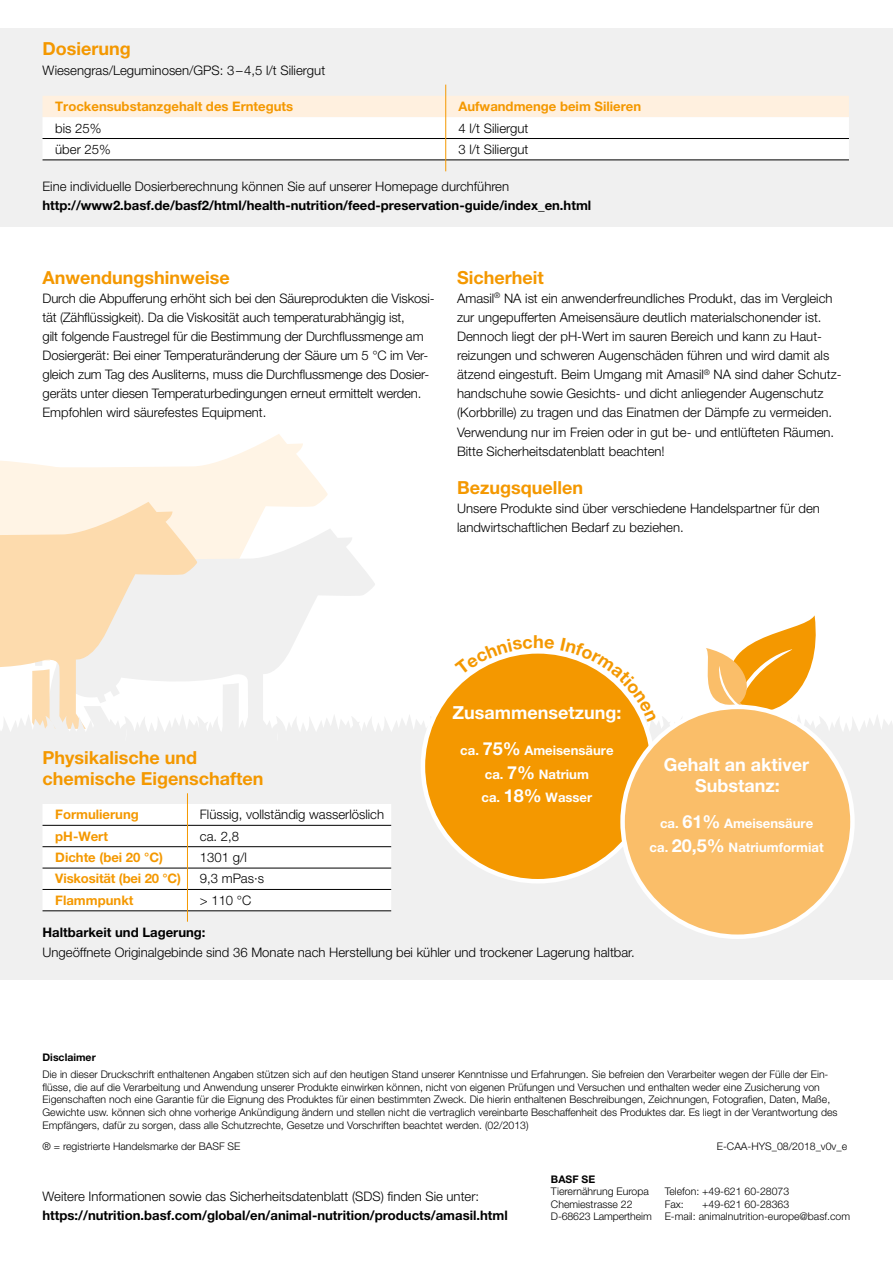
<style>
.page{position:relative;width:893px;height:1263px;background:#fff}
.page>*{position:absolute;margin:0;border:0;box-sizing:border-box;transform-origin:0 0}
.t1{font:700 18px/21px "Helvetica Neue LT Pro";color:#f49800}
.t2{font:700 18px/21.6px "Helvetica Neue LT Pro";color:#fff;text-align:center}
.t3{font:300 13.2px/19px "Helvetica Neue LT Pro";color:#000}
.t4{font:700 13.2px "Helvetica Neue LT Pro";color:#000}
.t5{font:700 13.2px "Helvetica Neue LT Pro";color:#f49800}
.t6{font:700 13.2px/23.4px "Helvetica Neue LT Pro";color:#fff;text-align:center}
.t7{font:300 10.5px/12.6px "Helvetica Neue LT Pro";color:#000}
.t8{font:700 10.5px "Helvetica Neue LT Pro";color:#000}
.s1{font-size:18px}
</style>
<div class="page">
<div style="left:0;top:28px;width:893px;height:198px;background:#f0f0f0"></div>
<div style="left:0;top:741px;width:893px;height:238px;background:#f0f0f0"></div>
<svg style="left:0;top:434px;width:328px;height:68px;fill:#fff4e5"></svg>
<svg style="left:43px;top:96px;width:806px;height:64px"></svg>
<hr style="left:43px;top:138px;width:403px;height:1px;background:#000">
<hr style="left:446px;top:138px;width:403px;height:1px;background:#000">
<hr style="left:43px;top:160px;width:403px;height:1px;background:#000">
<hr style="left:446px;top:160px;width:403px;height:1px;background:#000">
<hr style="left:445px;top:85px;width:1px;height:86px;background:#f49800">
<div style="left:43px;top:804px;width:348px;height:106px;background:#fff"></div>
<hr style="left:43px;top:825px;width:144px;height:1px;background:#000">
<hr style="left:187px;top:825px;width:204px;height:1px;background:#000">
<hr style="left:43px;top:846px;width:144px;height:1px;background:#000">
<hr style="left:187px;top:846px;width:204px;height:1px;background:#000">
<hr style="left:43px;top:868px;width:144px;height:1px;background:#000">
<hr style="left:187px;top:868px;width:204px;height:1px;background:#000">
<hr style="left:43px;top:889px;width:144px;height:1px;background:#000">
<hr style="left:187px;top:889px;width:204px;height:1px;background:#000">
<hr style="left:43px;top:910px;width:144px;height:1px;background:#000">
<hr style="left:187px;top:910px;width:204px;height:1px;background:#000">
<hr style="left:187px;top:793px;width:1px;height:129px;background:#f49800">
<div style="left:423px;top:651px;width:230px;height:230px;background:#f49800;border-radius:50%"></div>
<div style="left:623px;top:707px;width:229px;height:230px;background:#fabe69;border-radius:50%"></div>
<svg style="left:0;top:502px;width:893px;height:241px"></svg>
<h1 class="t1" style="left:43px;top:38px;width:90px">Dosierung</h1>
<p class="t3" style="left:43px;top:60px;width:284px">Wiesengras/Leguminosen/GPS: 3–4,5 l/t Siliergut</p>
<p class="t5" style="left:55px;top:98px;width:239px">Trockensubstanzgehalt des Ernteguts</p>
<p class="t5" style="left:458px;top:98px;width:184px">Aufwandmenge beim Silieren</p>
<p class="t3" style="left:55px;top:118px;width:48px">bis 25%</p>
<p class="t3" style="left:458px;top:118px;width:72px">4 l/t Siliergut</p>
<p class="t3" style="left:55px;top:139px;width:57px">über 25%</p>
<p class="t3" style="left:458px;top:139px;width:72px">3 l/t Siliergut</p>
<p class="t3" style="left:43px;top:176px;width:468px">Eine individuelle Dosierberechnung können Sie auf unserer Homepage durchführen</p>
<p class="t4" style="left:43px;top:197px;width:550px">http://www2.basf.de/basf2/html/health-nutrition/feed-preservation-guide/index_en.html</p>
<h1 class="t1" style="left:43px;top:266px;width:189px">Anwendungshinweise</h1>
<p class="t3" style="left:43px;top:288px;width:394px">Durch die Abpufferung erhöht sich bei den Säureprodukten die Viskosi&shy;tät (Zähflüssigkeit). Da die Viskosität auch temperaturabhängig ist,<br>gilt folgende Faustregel für die Bestimmung der Durchflussmenge am Dosiergerät: Bei einer Temperaturänderung der Säure um 5 °C im Ver&shy;gleich zum Tag des Ausliterns, muss die Durchflussmenge des Dosier&shy;geräts unter diesen Temperaturbedingungen erneut ermittelt werden.<br>Empfohlen wird säurefestes Equipment.</p>
<h1 class="t1" style="left:457px;top:266px;width:88px">Sicherheit</h1>
<p class="t3" style="left:457px;top:288px;width:386px">Amasil<sup>®</sup> NA ist ein anwenderfreundliches Produkt, das im Vergleich zur ungepufferten Ameisensäure deutlich materialschonender ist.<br>Dennoch liegt der pH-Wert im sauren Bereich und kann zu Haut&shy;reizungen und schweren Augenschäden führen und wird damit als ätzend eingestuft. Beim Umgang mit Amasil<sup>®</sup> NA sind daher Schutz&shy;handschuhe sowie Gesichts- und dicht anliegender Augenschutz (Korbbrille) zu tragen und das Einatmen der Dämpfe zu vermeiden.<br>Verwendung nur im Freien oder in gut be- und entlüfteten Räumen.<br>Bitte Sicherheitsdatenblatt beachten!</p>
<h1 class="t1" style="left:457px;top:477px;width:127px">Bezugsquellen</h1>
<p class="t3" style="left:457px;top:499px;width:364px">Unsere Produkte sind über verschiedene Handelspartner für den landwirtschaftlichen Bedarf zu beziehen.</p>
<h1 class="t1" style="left:43px;top:746px;width:222px">Physikalische und chemische Eigenschaften</h1>
<p class="t5" style="left:55px;top:806px;width:85px">Formulierung</p>
<p class="t3" style="left:200px;top:805px;width:186px">Flüssig, vollständig wasserlöslich</p>
<p class="t5" style="left:55px;top:828px;width:54px">pH-Wert</p>
<p class="t3" style="left:200px;top:826px;width:41px">ca. 2,8</p>
<p class="t5" style="left:55px;top:849px;width:109px">Dichte (bei 20 °C)</p>
<p class="t3" style="left:200px;top:847px;width:48px">1301 g/l</p>
<p class="t5" style="left:55px;top:870px;width:127px">Viskosität (bei 20 °C)</p>
<p class="t3" style="left:200px;top:869px;width:66px">9,3 mPas∙s</p>
<p class="t5" style="left:55px;top:892px;width:80px">Flammpunkt</p>
<p class="t3" style="left:200px;top:890px;width:53px">&gt; 110 °C</p>
<h1 class="t2" style="left:452px;top:702px;width:170px">Zusammensetzung:</h1>
<p class="t6" style="left:460px;top:739px;width:155px">ca. <span class="s1">75%</span> Ameisensäure ca. <span class="s1">7%</span> Natrium<br>ca. <span class="s1">18%</span> Wasser</p>
<h1 class="t2" style="left:664px;top:753px;width:147px">Gehalt an aktiver<br>Substanz:</h1>
<p class="t6" style="left:650px;top:812px;width:176px">ca. <span class="s1">61%</span> Ameisensäure ca. <span class="s1">20,5%</span> Natriumformiat</p>
<p class="t4" style="left:43px;top:924px;width:165px">Haltbarkeit und Lagerung:</p>
<p class="t3" style="left:43px;top:942px;width:594px">Ungeöffnete Originalgebinde sind 36 Monate nach Herstellung bei kühler und trockener Lagerung haltbar.</p>
<p class="t8" style="left:43px;top:1051px;width:55px">Disclaimer</p>
<p class="t7" style="left:43px;top:1068px;width:796px">Die in dieser Druckschrift enthaltenen Angaben stützen sich auf den heutigen Stand unserer Kenntnisse und Erfahrungen. Sie befreien den Verarbeiter wegen der Fülle der Ein&shy;flüsse, die auf die Verarbeitung und Anwendung unserer Produkte einwirken können, nicht von eigenen Prüfungen und Versuchen und enthalten weder eine Zusicherung von Eigenschaften noch eine Garantie für die Eignung des Produktes für einen bestimmten Zweck. Die hierin enthaltenen Beschreibungen, Zeichnungen, Fotografien, Daten, Maße, Gewichte usw. können sich ohne vorherige Ankündigung ändern und stellen nicht die vertraglich vereinbarte Beschaffenheit des Produktes dar. Es liegt in der Verantwortung des Empfängers, dafür zu sorgen, dass alle Schutzrechte, Gesetze und Vorschriften beachtet werden. (02/2013)</p>
<p class="t7" style="left:43px;top:1139px;width:199px">® = registrierte Handelsmarke der BASF SE</p>
<p class="t7" style="left:717px;top:1139px;width:132px">E-CAA-HYS_08/2018_v0v_e</p>
<p class="t8" style="left:551px;top:1172px;width:46px">BASF SE</p>
<p class="t7" style="left:551px;top:1185px;width:102px">Tierernährung Europa<br>Chemiestrasse 22<br>D-68623 Lampertheim</p>
<p class="t7" style="left:665px;top:1185px;width:126px">Telefon: +49-621 60-28073<br>Fax:</p>
<p class="t3" style="left:43px;top:1187px;width:438px">Weitere Informationen sowie das Sicherheitsdatenblatt (SDS) finden Sie unter:</p>
<p class="t4" style="left:43px;top:1207px;width:467px">https://nutrition.basf.com/global/en/animal-nutrition/products/amasil.html</p>
<p class="t7" style="left:665px;top:1197px;width:187px;text-indent:37px">+49-621 60-28363<br>E-mail: animalnutrition-europe@basf.com</p>
</div>
